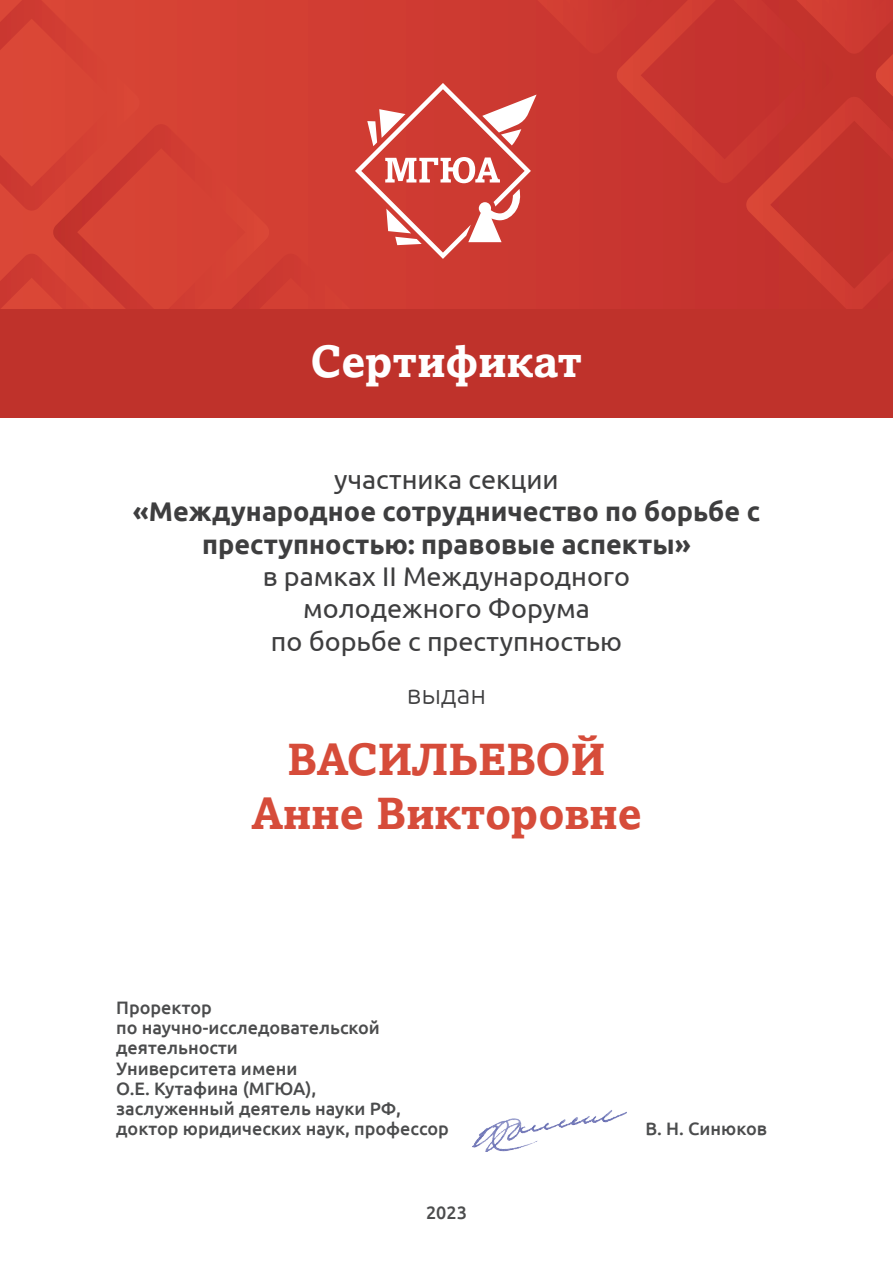
<style>
.page{position:relative;width:893px;height:1263px;background:#fff}
.page>*{position:absolute;margin:0;border:0;box-sizing:border-box;transform-origin:0 0}
.t1{font:700 45px/54px "Amasis MTW1 G";color:#d64c3a;text-align:center}
.t2{font:700 45px "Amasis MTW1 G";color:#fff}
.t3{font:27px/32.4px "Ubuntu";color:#3e3e3f;text-align:center}
.t4{font:700 27px/32.4px "Ubuntu";color:#3e3e3f;text-align:center}
.t5{font:300 27px "Ubuntu";color:#3e3e3f}
.t6{font:500 18px/20.2px "Ubuntu";color:#4b4c4d}
</style>
<div class="page">
<div style="left:0;top:0;width:893px;height:309px;background:#d64134"></div>
<svg style="left:53px;top:135px;width:94px;height:174px"></svg>
<svg style="left:0;top:6px;width:141px;height:205px"></svg>
<svg style="left:0;top:254px;width:140px;height:55px"></svg>
<div style="left:0;top:309px;width:893px;height:109px;background:#bf322b"></div>
<svg style="left:232px;top:0;width:661px;height:309px"></svg>
<img style="left:472px;top:1110px;width:155px;height:42px">
<h1 class="t2" style="left:311px;top:334px;width:273px">Сертификат</h1>
<h2 class="t3" style="left:334px;top:462px;width:226px">участника секции</h2>
<h2 class="t4" style="left:133px;top:495px;width:629px">«Международное сотрудничество по борьбе с преступностью: правовые аспекты»</h2>
<h2 class="t3" style="left:263px;top:559px;width:369px">в рамках II Международного молодежного Форума<br>по борьбе с преступностью</h2>
<h2 class="t5" style="left:407px;top:678px;width:81px">выдан</h2>
<h1 class="t1" style="left:251px;top:735px;width:392px">ВАСИЛЬЕВОЙ<br>Анне Викторовне</h1>
<p class="t6" style="left:116px;top:997px;width:334px">Проректор<br>по научно-исследовательской деятельности<br>Университета имени<br>О.Е. Кутафина (МГЮА),<br>заслуженный деятель науки РФ, доктор юридических наук, профессор</p>
<p class="t6" style="left:426px;top:1201px;width:42px">2023</p>
<p class="t6" style="left:645px;top:1118px;width:123px">В. Н. Синюков</p>
</div>
